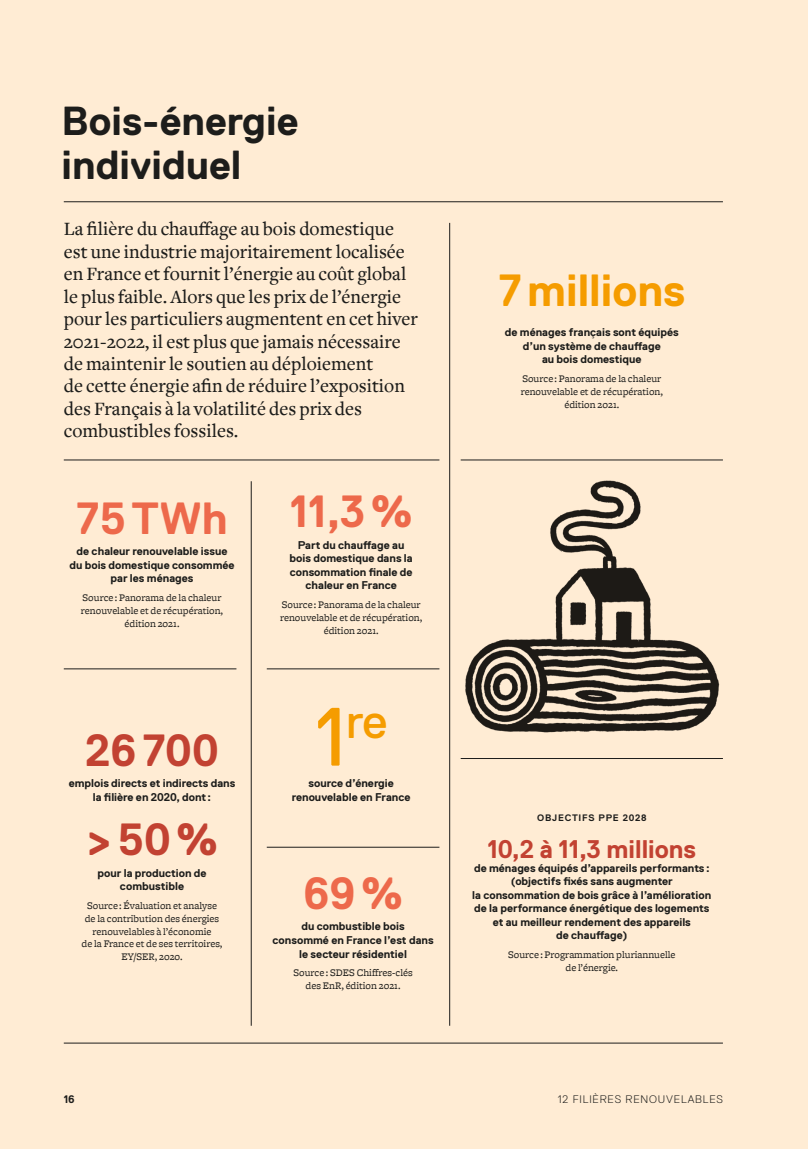
<style>
.page{position:relative;width:808px;height:1149px;background:#fff}
.page>*{position:absolute;margin:0;border:0;box-sizing:border-box;transform-origin:0 0}
.t1{font:48.15px "Replica";color:#f59c00}
.t2{font:700 45px "Replica";color:#ed694b}
.t3{font:700 45px "Replica";color:#f59c00}
.t4{font:700 45px "Replica";color:#c24232}
.t5{font:700 40.5px/43.5px "Replica";color:#1d1d1b}
.t6{font:700 25.5px "Replica";color:#c24232}
.t7{font:500 19.5px/22.4px "Freight Text";color:#1d1d1b}
.t8{font:700 11.25px/13.5px "Replica";color:#1d1d1b;text-align:center}
.t9{font:300 10.95px "Replica";letter-spacing:.075em;color:#1d1d1b}
.t10{font:700 10.95px "Replica";color:#1d1d1b}
.t11{font:10.5px/12.8px "Freight Micro";color:#1d1d1b;text-align:center}
.t12{font:700 9.45px "Replica";letter-spacing:.08em;color:#1d1d1b}
.s1{font-size:82.5px}
</style>
<div class="page">
<div style="left:0;top:0;width:808px;height:1148px;background:#ffecd4"></div>
<hr style="left:449px;top:223px;width:1px;height:802px;background:#1d1d1b">
<hr style="left:251px;top:481px;width:1px;height:544px;background:#1d1d1b">
<hr style="left:64px;top:459px;width:375px;height:1px;background:#1d1d1b">
<hr style="left:461px;top:459px;width:262px;height:1px;background:#1d1d1b">
<hr style="left:64px;top:668px;width:172px;height:1px;background:#1d1d1b">
<hr style="left:267px;top:668px;width:172px;height:1px;background:#1d1d1b">
<hr style="left:267px;top:846px;width:172px;height:1px;background:#1d1d1b">
<hr style="left:64px;top:1042px;width:659px;height:1px;background:#1d1d1b">
<hr style="left:64px;top:201px;width:659px;height:1px;background:#1d1d1b">
<img style="left:449px;top:477px;width:274px;height:285px">
<h3 class="t5" style="left:62px;top:99px;width:238px">Bois-énergie individuel</h3>
<p class="t7" style="left:64px;top:218px;width:356px">La filière du chauffage au bois domestique est une industrie majoritairement localisée en France et fournit l’énergie au coût global le plus faible. Alors que les prix de l’énergie pour les particuliers augmentent en cet hiver 2021-2022, il est plus que jamais nécessaire de maintenir le soutien au déploiement<br>de cette énergie afin de réduire l’exposition des Français à la volatilité des prix des combustibles fossiles.</p>
<h2 class="t2" style="left:76px;top:493px;width:154px">75TWh</h2>
<p class="t8" style="left:69px;top:544px;width:167px">de chaleur renouvelable issue du bois domestique consommée par les ménages</p>
<p class="t11" style="left:81px;top:591px;width:144px">Source : Panorama de la chaleur renouvelable et de récupération, édition 2021.</p>
<h2 class="t4" style="left:85px;top:725px;width:135px">26700</h2>
<p class="t8" style="left:69px;top:776px;width:168px">emplois directs et indirects dans la filière en 2020, dont :</p>
<h2 class="t4" style="left:86px;top:814px;width:133px">&gt;50%</h2>
<p class="t8" style="left:97px;top:865px;width:111px">pour la production de combustible</p>
<p class="t11" style="left:82px;top:899px;width:142px">Source : Évaluation et analyse de la contribution des énergies renouvelables à l’économie<br>de la France et de ses territoires,<br>EY/SER, 2020.</p>
<h2 class="t2" style="left:290px;top:486px;width:124px">11,3%</h2>
<p class="t8" style="left:290px;top:538px;width:125px">Part du chauffage au bois domestique dans la consommation finale de chaleur en France</p>
<p class="t11" style="left:280px;top:598px;width:144px">Source : Panorama de la chaleur renouvelable et de récupération, édition 2021.</p>
<h1 class="t1" style="left:315px;top:694px;width:74px"><span class="s1">1</span>re</h1>
<p class="t8" style="left:292px;top:776px;width:120px">source d’énergie renouvelable en France</p>
<h2 class="t2" style="left:303px;top:867px;width:102px">69%</h2>
<p class="t8" style="left:272px;top:919px;width:163px">du combustible bois consommé en France l’est dans le secteur résidentiel</p>
<p class="t11" style="left:293px;top:966px;width:121px">Source : SDES Chiffres-clés des EnR, édition 2021.</p>
<h2 class="t3" style="left:498px;top:266px;width:189px">7millions</h2>
<p class="t8" style="left:505px;top:325px;width:175px">de ménages français sont équipés d’un système de chauffage<br>au bois domestique</p>
<p class="t11" style="left:521px;top:372px;width:144px">Source : Panorama de la chaleur renouvelable et de récupération, édition 2021.</p>
<p class="t12" style="left:537px;top:812px;width:111px">OBJECTIFS PPE 2028</p>
<h3 class="t6" style="left:487px;top:834px;width:210px">10,2 à 11,3 millions</h3>
<p class="t8" style="left:472px;top:860px;width:241px">de ménages équipés d’appareils performants : (objectifs fixés sans augmenter<br>la consommation de bois grâce à l’amélioration de la performance énergétique des logements et au meilleur rendement des appareils<br>de chauffage)</p>
<p class="t11" style="left:508px;top:948px;width:169px">Source : Programmation pluriannuelle de l’énergie.</p>
<p class="t10" style="left:64px;top:1092px;width:12px">16</p>
<p class="t9" style="left:558px;top:1092px;width:167px">12 FILIÈRES RENOUVELABLES</p>
</div>
